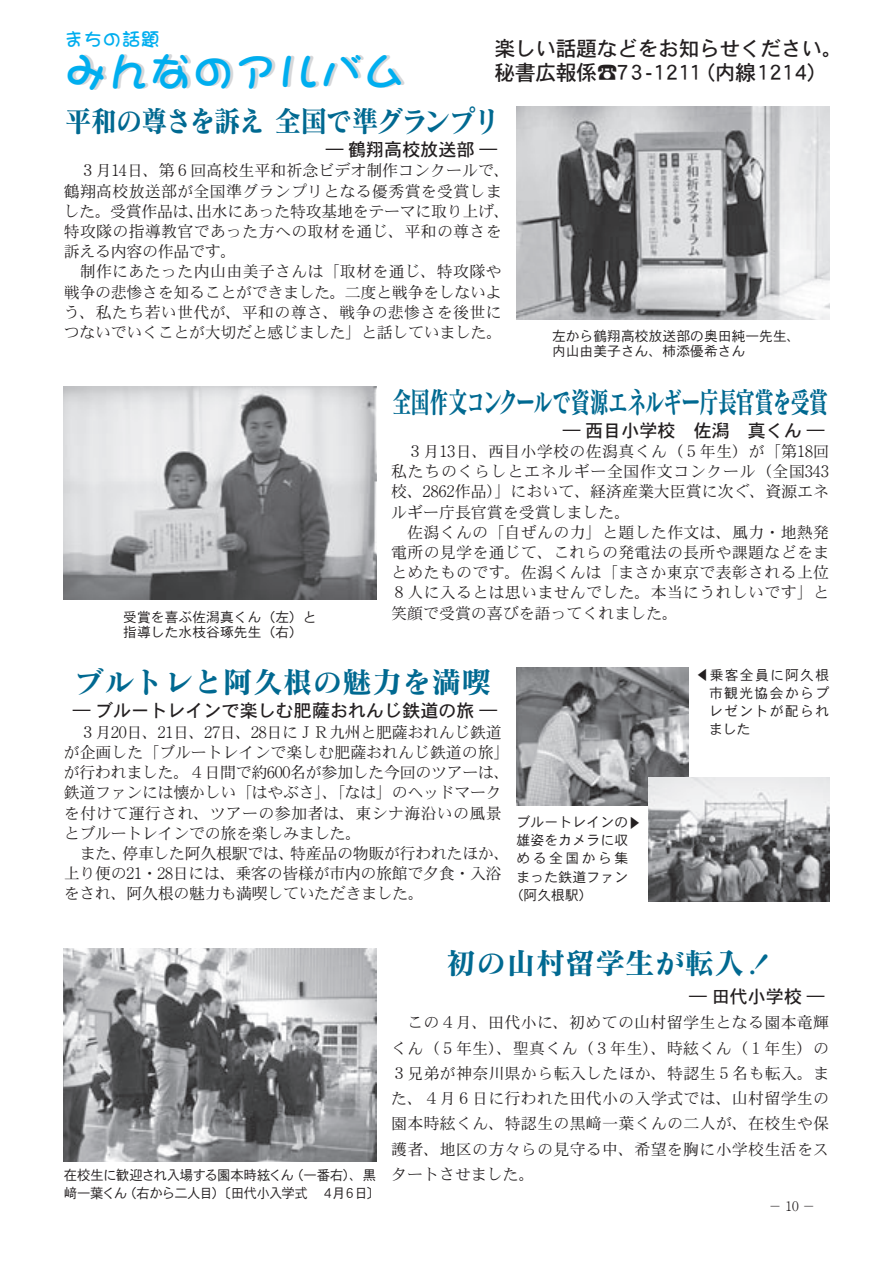
<style>
.page{position:relative;width:893px;height:1263px;background:#fff}
.page>*{position:absolute;margin:0;border:0;box-sizing:border-box;transform-origin:0 0}
.t1{font:42.45px "DF Maru Moji Std W9";color:#00aeef}
.t2{font:29.7px "Matisse Pro B";letter-spacing:-.04em;color:#006991;scale:.64 1}
.t3{font:29.7px "Matisse Pro B";color:#006991}
.t4{font:29.7px "Matisse Pro B";letter-spacing:-.055em;color:#006991;scale:.89 1}
.t5{font:21px/24px "DFHS Gothic Std W5";letter-spacing:-.025em;color:#231f20}
.t6{font:19.2px "DF Maru Moji Std W7";color:#00aeef}
.t7{font:18px "DFHS Gothic Std W5";color:#231f20;scale:1.5 1}
.t8{font:15.9px/20.2px "DFHS Mincho Std W3";color:#231f20;text-align:justify}
.t9{font:15.9px/20.2px "DFHS Mincho Std W3";letter-spacing:-.02em;color:#231f20}
.t10{font:15.9px/20.2px "DFHS Mincho Std W3";letter-spacing:.02em;color:#231f20}
.t11{font:13.8px/18px "DFHS Gothic Std W3";color:#231f20}
.t12{font:13.8px "DFHS Gothic Std W3";letter-spacing:-.05em;color:#231f20}
.t13{font:13.8px "DFHS Gothic Std W3";letter-spacing:-.055em;color:#231f20}
.t14{font:13.8px "DFHS Gothic Std W3";letter-spacing:.18em;color:#231f20}
.t15{font:13.35px "DFHS Mincho Std W3";color:#231f20}
.s1{font-family:"Helvetica"}
.s2{font-family:"Ryumin Num"}
</style>
<div class="page">
<img style="left:517px;top:106px;width:312px;height:213px">
<img style="left:64px;top:387px;width:312px;height:213px">
<img style="left:517px;top:668px;width:172px;height:137px">
<img style="left:64px;top:948px;width:312px;height:213px">
<img style="left:648px;top:777px;width:181px;height:124px">
<p class="t6" style="left:64px;top:29px;width:97px">まちの話題</p>
<h1 class="t1" style="left:65px;top:49px;width:342px">みんなのアルバム</h1>
<h3 class="t5" style="left:807px;top:37px;width:38px;text-indent:-313px">楽しい話題などをお知らせください。(</h3>
<h3 class="t5" style="left:494px;top:61px;width:125px">秘書広報係☎</h3>
<h3 class="t5" style="left:695px;top:61px;width:118px">（内線１２１４</h3>
<h3 class="t5" style="left:612px;top:61px;width:96px">７３<span class="s1">-</span>１２１１</h3>
<h2 class="t4" style="left:65px;top:102px;width:490px">平和の尊さを訴え全国で準グランプリ</h2>
<p class="t8" style="left:80px;top:160px;width:431px">３月<span class="s2">14</span>日、第６回高校生平和祈念ビデオ制作コンクールで、</p>
<p class="t10" style="left:64px;top:180px;width:439px">鶴翔高校放送部が全国準グランプリとなる優秀賞を受賞しま</p>
<p class="t9" style="left:196px;top:201px;width:315px">出水にあった特攻基地をテーマに取り上げ、</p>
<p class="t7" style="left:321px;top:140px;width:122px">－鶴翔高校放送部－</p>
<p class="t10" style="left:64px;top:201px;width:439px">した。受賞作品は、<br>特攻隊の指導教官であった方への取材を通じ、平和の尊さを訴える内容の作品です。</p>
<p class="t8" style="left:64px;top:261px;width:440px;text-indent:16px">制作にあたった内山由美子さんは「取材を通じ、特攻隊や戦争の悲惨さを知ることができました。二度と戦争をしないよう、私たち若い世代が、平和の尊さ、戦争の悲惨さを後世につないでいくことが大切だと感じました」と話していました。</p>
<p class="t11" style="left:552px;top:329px;width:250px;line-height:14.9px">左から鶴翔高校放送部の奥田純一先生、内山由美子さん、柿添優希さん</p>
<p class="t11" style="left:123px;top:609px;width:195px;line-height:14.9px">受賞を喜ぶ佐潟真くん（左）と指導した水枝谷琢先生（右(</p>
<h2 class="t2" style="left:392px;top:382px;width:682px">全国作文コンクールで資源エネルギー庁長官賞を受賞</h2>
<p class="t8" style="left:391px;top:441px;width:439px;text-indent:16px">３月<span class="s2">13</span>日、西目小学校の佐潟真くん（５年生）が「第<span class="s2">18</span>回私たちのくらしとエネルギー全国作文コンクール（全国<span class="s2">343</span>校、<span class="s2">2862</span>作品）」において、経済産業大臣賞に次ぐ、資源エネルギー庁長官賞を受賞しました。</p>
<p class="t8" style="left:391px;top:522px;width:439px;text-indent:16px">佐潟くんの「自ぜんの力」と題した作文は、風力・地熱発電所の見学を通じて、これらの発電法の長所や課題などをまとめたものです。佐潟くんは「まさか東京で表彰される上位８人に入るとは思いませんでした。本当にうれしいです」と笑顔で受賞の喜びを語ってくれました。</p>
<p class="t7" style="left:558px;top:420px;width:182px">－西目小学校　佐潟　真くん－</p>
<h2 class="t3" style="left:74px;top:663px;width:418px">ブルトレと阿久根の魅力を満喫</h2>
<p class="t7" style="left:68px;top:701px;width:291px">－ブルートレインで楽しむ肥薩おれんじ鉄道の旅－</p>
<p class="t9" style="left:80px;top:722px;width:424px">３月<span class="s2">20</span>日、<span class="s2">21</span>日、<span class="s2">27</span>日、<span class="s2">28</span>日にＪＲ九州と肥薩おれんじ鉄道</p>
<p class="t8" style="left:64px;top:742px;width:447px">が企画した「ブルートレインで楽しむ肥薩おれんじ鉄道の旅「</p>
<p class="t9" style="left:64px;top:762px;width:447px">が行われました。４日間で約<span class="s2">600</span>名が参加した今回のツアーは、</p>
<p class="t9" style="left:64px;top:782px;width:439px">鉄道ファンには懐かしい「はやぶさ」、「なは」のヘッドマーク</p>
<p class="t10" style="left:64px;top:802px;width:439px">を付けて運行され、ツアーの参加者は、東シナ海沿いの風景</p>
<p class="t9" style="left:64px;top:823px;width:299px">とブルートレインでの旅を楽しみました。</p>
<p class="t9" style="left:290px;top:843px;width:221px">特産品の物販が行われたほか、</p>
<p class="t9" style="left:122px;top:843px;width:174px">停車した阿久根駅では、</p>
<p class="t9" style="left:64px;top:843px;width:439px;text-indent:16px">また、<br>上り便の<span class="s2">21</span>・<span class="s2">28</span>日には、乗客の皆様が市内の旅館で夕食・入浴をされ、阿久根の魅力も満喫していただきました。</p>
<p class="t11" style="left:517px;top:813px;width:127px">ブルートレインの▲</p>
<p class="t11" style="left:517px;top:831px;width:113px">雄姿をカメラに収</p>
<p class="t14" style="left:517px;top:851px;width:113px">める全国から集</p>
<p class="t11" style="left:517px;top:867px;width:113px">まった鉄道ファン</p>
<p class="t11" style="left:510px;top:885px;width:84px">（阿久根駅(</p>
<p class="t11" style="left:709px;top:665px;width:122px;text-align:justify;text-indent:-14px">▼乗客全員に阿久根市観光協会からプレゼントが配られました</p>
<p class="t12" style="left:64px;top:1167px;width:232px">在校生に歓迎され入場する園本時絃くん</p>
<p class="t11" style="left:290px;top:1165px;width:88px">（一番右）、黒</p>
<p class="t13" style="left:123px;top:1185px;width:213px">（右から二人目）〔田代小入学式　４</p>
<p class="t11" style="left:64px;top:1183px;width:65px">﨑一葉くん</p>
<p class="t11" style="left:354px;top:1183px;width:27px">日〔</p>
<p class="t11" style="left:332px;top:1183px;width:15px">月</p>
<p class="t11" style="left:343px;top:1183px;width:15px">６</p>
<h2 class="t3" style="left:446px;top:944px;width:299px">初の山村留学生が転入</h2>
<p class="t8" style="left:391px;top:1010px;width:439px;line-height:25.2px;text-indent:16px">この４月、田代小に、初めての山村留学生となる園本竜輝くん（５年生）、聖真くん（３年生）、時絃くん（１年生）の３兄弟が神奈川県から転入したほか、特認生５名も転入。また、４月６日に行われた田代小の入学式では、山村留学生の園本時絃くん、特認生の黒﨑一葉くんの二人が、在校生や保護者、地区の方々らの見守る中、希望を胸に小学校生活をスタートさせました。</p>
<p class="t7" style="left:685px;top:987px;width:98px">－田代小学校－</p>
<p class="t15" style="left:769px;top:1198px;width:48px">－<span class="s2">10</span>－</p>
</div>
